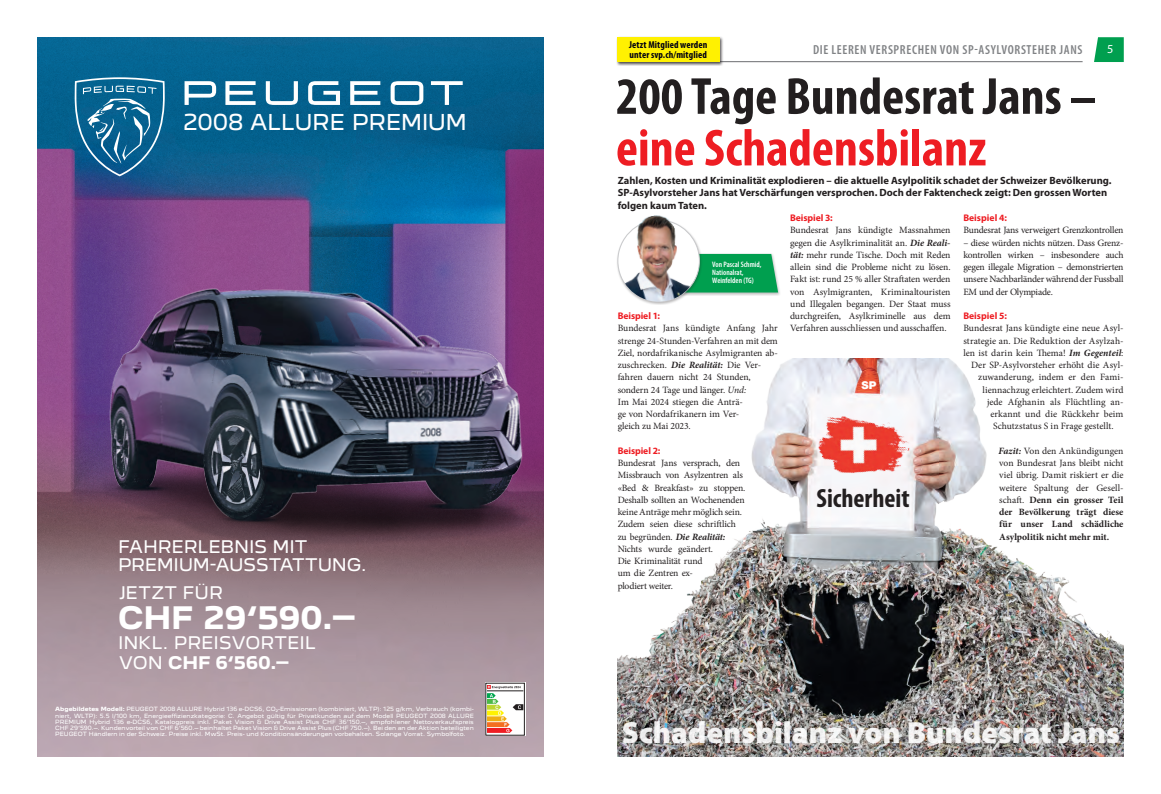
<style>
.page{position:relative;width:1161px;height:794px;background:#fff}
.page>*{position:absolute;margin:0;border:0;box-sizing:border-box;transform-origin:0 0}
.t1{font:700 condensed 52.5px "Myriad Pro";color:#231f20}
.t2{font:700 condensed 52.5px "Myriad Pro";color:#ee1d23}
.t3{font:900 30.62px "Myriad Pro";color:#fff}
.t4{font:700 28.26px "Peugeot New";letter-spacing:.005em;color:#fff}
.t5{font:700 condensed 26.43px "Myriad Pro";color:#231f20}
.t6{font:20.04px "Peugeot New";letter-spacing:-.015em;color:#fff}
.t7{font:15.92px/18.6px "Peugeot New";letter-spacing:-.015em;color:#fff}
.t8{font:15.92px "Peugeot New";letter-spacing:.02em;color:#fff}
.t9{font:600 condensed 13.12px "Myriad Pro";letter-spacing:.05em;color:#808285}
.t10{font:12.25px "Myriad Pro";color:#fff}
.t11{font:900 10.85px "Helvetica Neue LT Pro";color:#fff}
.t12{font:700 10.5px/12.2px "Myriad Pro";color:#231f20}
.t13{font:700 condensed 10.06px/10.8px "Myriad Pro";letter-spacing:.01em;color:#000012}
.t14{font:9.62px/12.2px "Minion Pro";letter-spacing:-.01em;color:#231f20;text-align:justify}
.t15{font:700 9.62px "Myriad Pro";letter-spacing:-.005em;color:#ee1d23}
.t16{font:9.62px "Minion Pro";letter-spacing:.01em;color:#231f20}
.t17{font:600 condensed 7.88px/7.9px "Myriad Pro";color:#fff}
.t18{font:5.34px/6.2px "Peugeot New";color:#fff;text-align:justify}
.s1{font-weight:700}
.s2{font-weight:700;font-style:italic}
.s3{font-style:italic}
</style>
<div class="page">
<svg style="left:1094px;top:37px;width:30px;height:25px"></svg>
<hr style="left:618px;top:61px;width:464px;height:1px;background:#6c6d70">
<div style="left:616px;top:36px;width:108px;height:30px;background:#231f20;opacity:.75"></div>
<div style="left:617px;top:37px;width:103px;height:25px;background:#fff101"></div>
<div style="left:669px;top:252px;width:112px;height:44px;background:#231f20;opacity:.3"></div>
<div style="left:703px;top:254px;width:75px;height:38px;background:#009f4f"></div>
<div style="left:616px;top:219px;width:87px;height:86px;background:#231f20;opacity:.31"></div>
<img style="left:618px;top:215px;width:81px;height:86px">
<img style="left:37px;top:37px;width:506px;height:719px">
<img style="left:71px;top:272px;width:472px;height:284px">
<svg style="left:75px;top:77px;width:90px;height:99px;background:#2b769e"></svg>
<svg style="left:308px;top:81px;width:32px;height:24px"></svg>
<svg style="left:185px;top:81px;width:31px;height:24px"></svg>
<svg style="left:225px;top:81px;width:31px;height:24px"></svg>
<svg style="left:350px;top:81px;width:30px;height:24px"></svg>
<svg style="left:266px;top:81px;width:32px;height:24px"></svg>
<svg style="left:391px;top:81px;width:32px;height:24px"></svg>
<svg style="left:431px;top:81px;width:32px;height:24px"></svg>
<svg style="left:485px;top:682px;width:40px;height:54px"></svg>
<svg style="left:487px;top:685px;width:36px;height:48px"></svg>
<img style="left:618px;top:359px;width:506px;height:397px">
<img style="left:800px;top:385px;width:127px;height:123px">
<h3 class="t6" style="left:183px;top:105px;width:285px">2008 ALLURE PREMIUM</h3>
<h3 class="t7" style="left:118px;top:536px;width:250px">FAHRERLEBNIS MIT<br>PREMIUM-AUSSTATTUNG.</h3>
<h3 class="t8" style="left:120px;top:579px;width:105px">JETZT FÜR</h3>
<h3 class="t4" style="left:118px;top:594px;width:238px">CHF 29‘590.–</h3>
<h3 class="t7" style="left:118px;top:631px;width:199px;line-height:19.9px">INKL. PREISVORTEIL<br>VON <span class="s1">CHF 6‘560.–</span></h3>
<p class="t18" style="left:55px;top:705px;width:420px"><span class="s1">Abgebildetes Modell:</span> PEUGEOT 2008 ALLURE Hybrid 136 e-DCS6, CO₂-Emissionen (kombiniert, WLTP): 125 g/km, Verbrauch (kombi&shy;niert, WLTP): 5.5 l/100 km, Energieeffizienzkategorie: C. Angebot gültig für Privatkunden auf dem Modell PEUGEOT 2008 ALLURE PREMIUM Hybrid 136 e-DCS6, Katalogpreis inkl. Paket Vision &amp; Drive Assist Plus CHF 36‘150.–, empfohlener Nettoverkaufspreis CHF 29‘590.–. Kundenvorteil von CHF 6‘560.– beinhaltet Paket Vision &amp; Drive Assist Plus (CHF 750.–). Bei den an der Aktion beteiligten PEUGEOT Händlern in der Schweiz. Preise inkl. MwSt. Preis- und Konditionsänderungen vorbehalten. Solange Vorrat. Symbolfoto.</p>
<p class="t13" style="left:629px;top:39px;width:80px">Jetzt Mitglied werden unter svp.ch/mitglied</p>
<h3 class="t9" style="left:813px;top:42px;width:271px">DIE LEEREN VERSPRECHEN VON SP-ASYLVORSTEHER JANS</h3>
<p class="t10" style="left:1107px;top:41px;width:8px">5</p>
<h1 class="t1" style="left:616px;top:63px;width:482px">200 Tage Bundesrat Jans –</h1>
<h1 class="t2" style="left:616px;top:115px;width:372px">eine Schadensbilanz</h1>
<p class="t12" style="left:618px;top:174px;width:495px">Zahlen, Kosten und Kriminalität explodieren – die aktuelle Asylpolitik schadet der Schweizer Bevölkerung.<br>SP-Asylvorsteher Jans hat Verschärfungen versprochen. Doch der Faktencheck zeigt: Den grossen Worten folgen kaum Taten.</p>
<p class="t17" style="left:712px;top:261px;width:51px">Von Pascal Schmid,<br>Nationalrat,<br>Weinfelden (TG)</p>
<p class="t15" style="left:618px;top:309px;width:44px">Beispiel 1:</p>
<p class="t14" style="left:618px;top:322px;width:162px;text-align:left">Bundesrat Jans kündigte Anfang Jahr strenge 24-Stunden-Verfahren an mit dem Ziel, nordafrikanische Asylmigranten ab&shy;zuschrecken. <span class="s2">Die Realität:</span> Die Ver&shy;fahren dauern nicht 24 Stunden, sondern 24 Tage und länger. <span class="s3">Und:<br></span>Im Mai 2024 stiegen die Anträ-<br>ge von Nordafrikanern im Ver-<br>gleich zu Mai 2023.</p>
<p class="t15" style="left:618px;top:444px;width:44px">Beispiel 2:</p>
<p class="t14" style="left:618px;top:457px;width:129px;text-align:left">Bundesrat Jans versprach, den<br>Missbrauch von Asylzentren als «Bed &amp; Breakfast» zu stoppen.<br>Deshalb sollten an Wochenenden keine Anträge mehr möglich sein.<br>Zudem seien diese schriftlich zu begründen. <span class="s2">Die Realität:<br></span>Nichts wurde geändert.<br>Die Kriminalität rund<br>um die Zentren ex-<br>plodiert weiter.</p>
<p class="t15" style="left:790px;top:211px;width:44px">Beispiel 3:</p>
<p class="t14" style="left:790px;top:224px;width:162px">Bundesrat Jans kündigte Massnahmen gegen die Asylkriminalität an. <span class="s2">Die Reali&shy;tät:</span> mehr runde Tische. Doch mit Reden allein sind die Probleme nicht zu lösen.<br>Fakt ist: rund 25 % aller Straftaten werden von Asylmigranten, Kriminaltouristen und Illegalen begangen. Der Staat muss durchgreifen, Asylkriminelle aus dem Verfahren ausschliessen und ausschaffen.</p>
<p class="t11" style="left:861px;top:379px;width:17px">SP</p>
<h3 class="t5" style="left:816px;top:482px;width:95px">Sicherheit</h3>
<p class="t15" style="left:963px;top:211px;width:45px">Beispiel 4:</p>
<p class="t14" style="left:963px;top:224px;width:162px">Bundesrat Jans verweigert Grenzkontrollen</p>
<p class="t14" style="left:963px;top:236px;width:162px">– diese würden nichts nützen. Dass Grenz&shy;kontrollen wirken – insbesondere auch gegen illegale Migration – demonstrierten unsere Nachbarländer während der Fussball EM und der Olympiade.</p>
<p class="t15" style="left:963px;top:309px;width:45px">Beispiel 5:</p>
<p class="t14" style="left:963px;top:322px;width:162px">Bundesrat Jans kündigte eine neue Asyl-</p>
<p class="t14" style="left:963px;top:334px;width:162px">strategie an. Die Reduktion der Asylzah-</p>
<p class="t14" style="left:963px;top:347px;width:162px">len ist darin kein Thema! <span class="s2">Im Gegenteil</span>:</p>
<p class="t14" style="left:971px;top:359px;width:154px">Der SP-Asylvorsteher erhöht die Asyl-</p>
<p class="t14" style="left:978px;top:371px;width:147px">zuwanderung, indem er den Fami-</p>
<p class="t14" style="left:982px;top:383px;width:142px">liennachzug erleichtert. Zudem wird</p>
<p class="t16" style="left:987px;top:395px;width:138px">jede Afghanin als Flüchtling an-</p>
<p class="t14" style="left:990px;top:408px;width:135px">erkannt und die Rückkehr beim</p>
<p class="t14" style="left:993px;top:420px;width:122px">Schutzstatus S in Frage gestellt.</p>
<p class="t14" style="left:998px;top:445px;width:127px"><span class="s2">Fazit:</span> Von den Ankündigungen von Bundesrat Jans bleibt nicht viel übrig. Damit riskiert er die weitere Spaltung der Gesell&shy;schaft. <span class="s1">Denn ein grosser Teil der Bevölkerung trägt diese für unser Land schädliche Asylpolitik nicht mehr mit.</span></p>
<h2 class="t3" style="left:622px;top:712px;width:500px">Schadensbilanz von Bundesrat Jans</h2>
</div>
